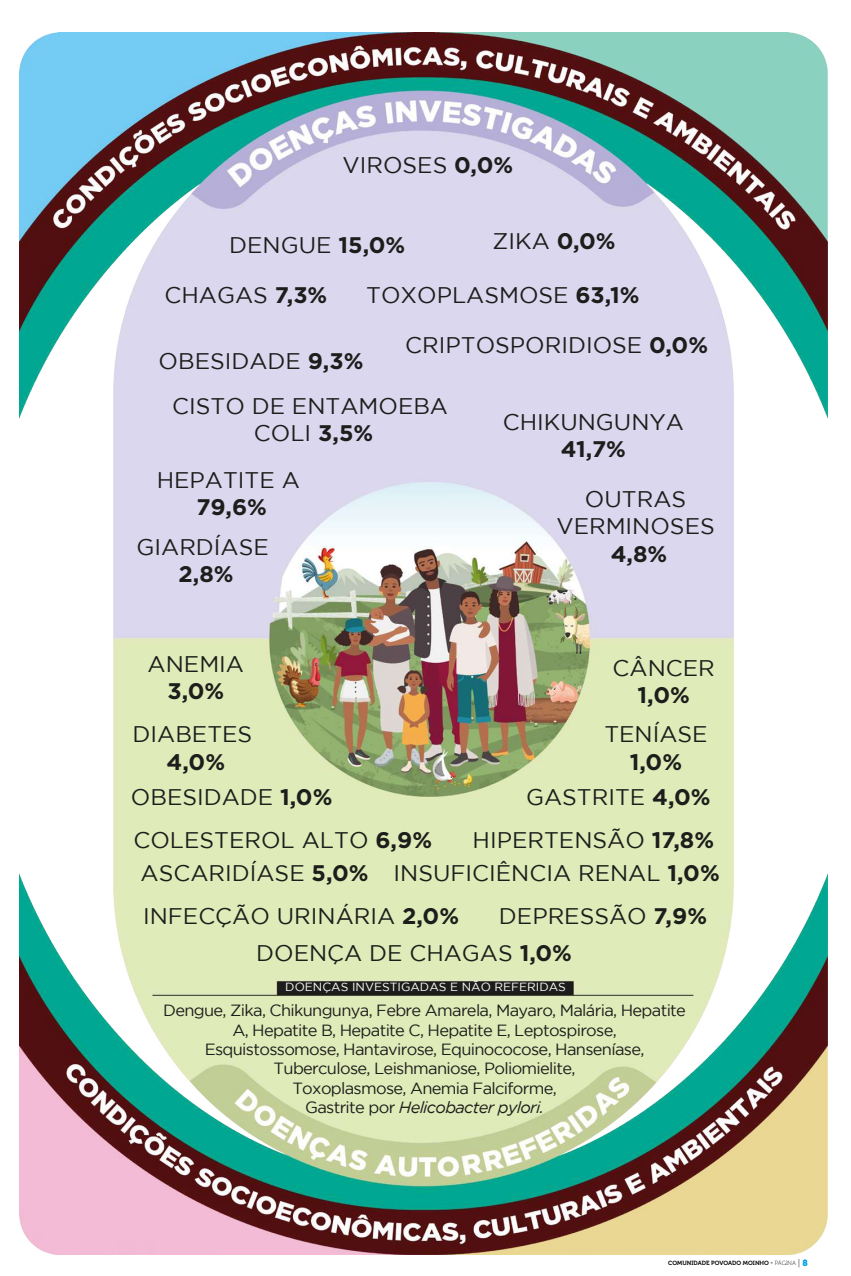
<style>
.page{position:relative;width:851px;height:1276px;background:#fff}
.page>*{position:absolute;margin:0;border:0;box-sizing:border-box;transform-origin:0 0}
.t1{font:22.58px/27.1px "Gotham";color:#1d1d1b;text-align:center}
.t2{font:700 22.58px "Gotham";color:#1d1d1b}
.t3{font:16.12px/19.4px "Gotham";letter-spacing:-.04em;color:#1d1d1b;text-align:center}
.t4{font:11.77px "Gotham";color:#fff}
.t5{font:6px "Museo 700";color:#000}
.s1{font-weight:700}
.s2{font-style:italic}
.s3{font-family:"Museo 100"}
.s4{font-family:"Museo 100";font-size:9px}
.s5{font-family:"Museo 900";font-size:9px;color:#009fe3}
</style>
<div class="page">
<img style="left:20px;top:33px;width:807px;height:1221px">
<p class="t1" style="left:342px;top:151px;width:172px">VIROSES <span class="s1">0,0%</span></p>
<p class="t1" style="left:229px;top:231px;width:177px">DENGUE <span class="s1">15,0%</span></p>
<p class="t1" style="left:492px;top:227px;width:125px">ZIKA <span class="s1">0,0%</span></p>
<p class="t1" style="left:164px;top:281px;width:164px">CHAGAS <span class="s1">7,3%</span></p>
<p class="t1" style="left:366px;top:281px;width:275px">TOXOPLASMOSE <span class="s1">63,1%</span></p>
<p class="t1" style="left:159px;top:348px;width:206px">OBESIDADE <span class="s1">9,3%</span></p>
<p class="t1" style="left:405px;top:331px;width:304px">CRIPTOSPORIDIOSE <span class="s1">0,0%</span></p>
<p class="t1" style="left:172px;top:392px;width:277px">CISTO DE ENTAMOEBA<br>COLI <span class="s1">3,5%</span></p>
<p class="t1" style="left:157px;top:466px;width:145px">HEPATITE A</p>
<p class="t2" style="left:196px;top:494px;width:72px">79,6%</p>
<p class="t1" style="left:136px;top:533px;width:134px">GIARDÍASE</p>
<p class="t2" style="left:178px;top:561px;width:57px">2,8%</p>
<p class="t1" style="left:148px;top:650px;width:98px">ANEMIA</p>
<p class="t2" style="left:167px;top:678px;width:58px">3,0%</p>
<p class="t1" style="left:132px;top:720px;width:121px">DIABETES</p>
<p class="t2" style="left:167px;top:748px;width:60px">4,0%</p>
<p class="t1" style="left:131px;top:783px;width:203px">OBESIDADE <span class="s1">1,0%</span></p>
<p class="t1" style="left:502px;top:408px;width:183px">CHIKUNGUNYA</p>
<p class="t2" style="left:560px;top:436px;width:67px">41,7%</p>
<p class="t1" style="left:556px;top:485px;width:160px">OUTRAS<br>VERMINOSES</p>
<p class="t2" style="left:610px;top:540px;width:58px">4,8%</p>
<p class="t1" style="left:612px;top:654px;width:104px">CÂNCER</p>
<p class="t2" style="left:637px;top:682px;width:54px">1,0%</p>
<p class="t1" style="left:604px;top:720px;width:105px">TENÍASE</p>
<p class="t2" style="left:629px;top:748px;width:54px">1,0%</p>
<p class="t1" style="left:526px;top:783px;width:186px">GASTRITE <span class="s1">4,0%</span></p>
<p class="t1" style="left:133px;top:826px;width:300px">COLESTEROL ALTO <span class="s1">6,9%</span></p>
<p class="t1" style="left:472px;top:826px;width:243px">HIPERTENSÃO <span class="s1">17,8%</span></p>
<p class="t1" style="left:141px;top:859px;width:229px">ASCARIDÍASE <span class="s1">5,0%</span></p>
<p class="t1" style="left:393px;top:859px;width:328px">INSUFICIÊNCIA RENAL <span class="s1">1,0%</span></p>
<p class="t1" style="left:143px;top:902px;width:317px">INFECÇÃO URINÁRIA <span class="s1">2,0%</span></p>
<p class="t1" style="left:499px;top:902px;width:209px">DEPRESSÃO <span class="s1">7,9%</span></p>
<p class="t1" style="left:256px;top:939px;width:317px">DOENÇA DE CHAGAS <span class="s1">1,0%</span></p>
<p class="t4" style="left:285px;top:980px;width:282px">DOENÇAS INVESTIGADAS E NÃO REFERIDAS</p>
<p class="t3" style="left:163px;top:1000px;width:524px">Dengue, Zika, Chikungunya, Febre Amarela, Mayaro, Malária, Hepatite A, Hepatite B, Hepatite C, Hepatite E, Leptospirose, Esquistossomose, Hantavirose, Equinococose, Hanseníase, Tuberculose, Leishmaniose, Poliomielite,<br>Toxoplasmose, Anemia Falciforme,<br>Gastrite por <span class="s2">Helicobacter pylori.</span></p>
<p class="t5" style="left:668px;top:1259px;width:141px">COMUNIDADE POVOADO MOINHO - <span class="s3">PÁGINA</span> <span class="s4">|</span> <span class="s5">8</span></p>
</div>
